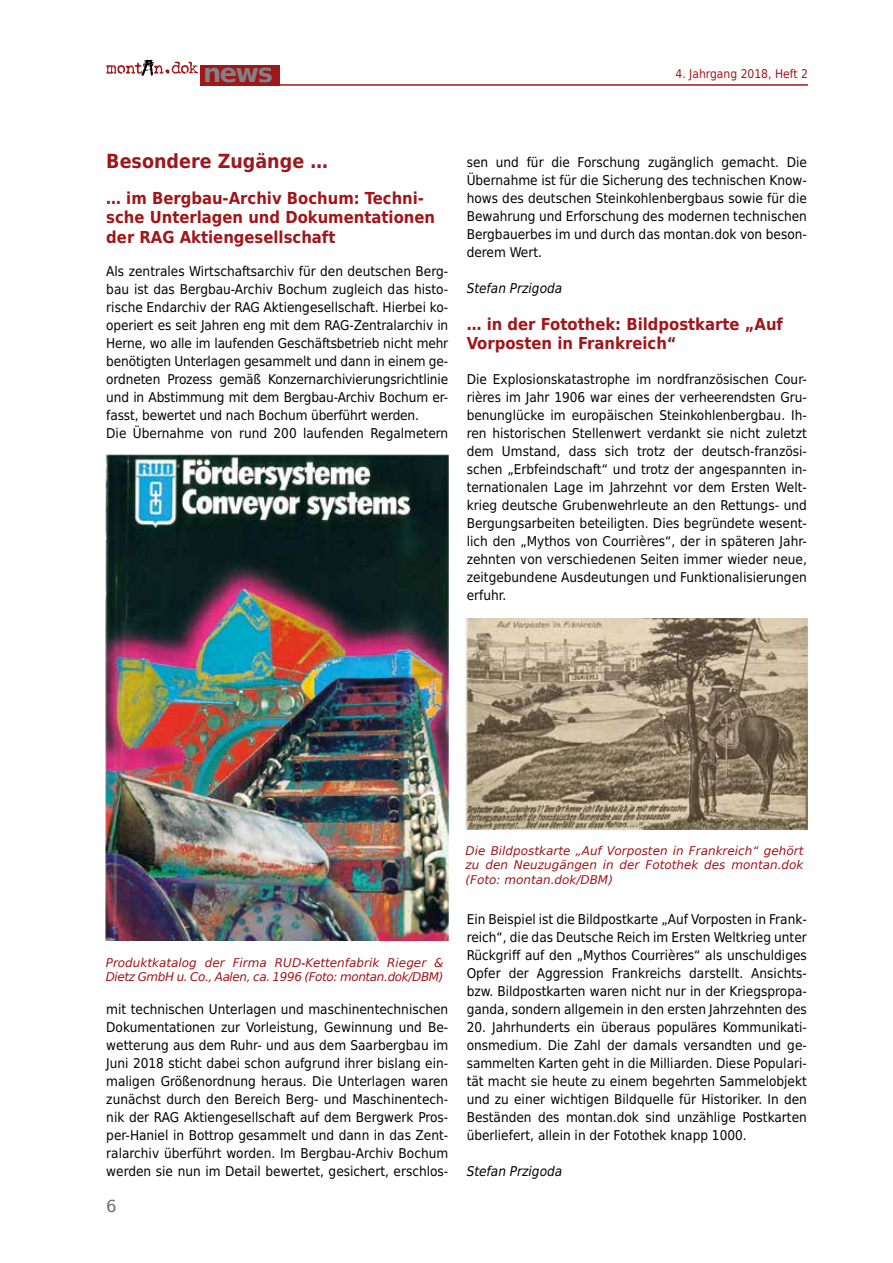
<style>
.page{position:relative;width:893px;height:1263px;background:#fff}
.page>*{position:absolute;margin:0;border:0;box-sizing:border-box;transform-origin:0 0}
.t1{font:700 25.65px "DejaVu Sans";color:#808285}
.t2{font:700 19.5px "DejaVu Sans Condensed";color:#a0161a}
.t3{font:700 16.5px/19.8px "DejaVu Sans Condensed";color:#a0161a}
.t4{font:16.5px "DejaVu Sans";color:#6d6e71}
.t5{font:13.5px/18px "DejaVu Sans Condensed";color:#000;text-align:justify}
.t6{font:italic 13.5px "DejaVu Sans Condensed";color:#000}
.t7{font:italic 12px/14.4px "DejaVu Sans";color:#a0161a;text-align:justify}
.t8{font:12px "DejaVu Sans Condensed";color:#a0161a}
</style>
<div class="page">
<img style="left:142px;top:59px;width:11px;height:17px">
<svg style="left:106px;top:61px;width:92px;height:13px"></svg>
<div style="left:201px;top:65px;width:79px;height:21px;background:#a0161a"></div>
<hr style="left:275px;top:84px;width:533px;height:2px;background:#a0161a">
<img style="left:466px;top:618px;width:342px;height:211px">
<img style="left:106px;top:454px;width:342px;height:486px">
<h1 class="t1" style="left:203px;top:52px;width:71px">news</h1>
<p class="t8" style="left:675px;top:63px;width:134px">4. Jahrgang 2018, Heft 2</p>
<h2 class="t2" style="left:106px;top:145px;width:223px">Besondere Zugänge …</h2>
<p class="t3" style="left:106px;top:187px;width:330px">… im Bergbau-Archiv Bochum: Techni&shy;sche Unterlagen und Dokumentationen der RAG Aktiengesellschaft</p>
<p class="t5" style="left:106px;top:261px;width:343px;text-align:left">Als zentrales Wirtschaftsarchiv für den deutschen Berg&shy;bau ist das Bergbau-Archiv Bochum zugleich das histo&shy;rische Endarchiv der RAG Aktiengesellschaft. Hierbei ko&shy;operiert es seit Jahren eng mit dem RAG-Zentralarchiv in Herne, wo alle im laufenden Geschäftsbetrieb nicht mehr benötigten Unterlagen gesammelt und dann in einem ge&shy;ordneten Prozess gemäß Konzernarchivierungsrichtlinie und in Abstimmung mit dem Bergbau-Archiv Bochum er&shy;fasst, bewertet und nach Bochum überführt werden.<br>Die Übernahme von rund 200 laufenden Regalmetern</p>
<p class="t5" style="left:467px;top:153px;width:342px">sen und für die Forschung zugänglich gemacht. Die Übernahme ist für die Sicherung des technischen Know&shy;hows des deutschen Steinkohlenbergbaus sowie für die Bewahrung und Erforschung des modernen technischen Bergbauerbes im und durch das montan.dok von beson&shy;derem Wert.</p>
<p class="t6" style="left:467px;top:279px;width:97px">Stefan Przigoda</p>
<p class="t3" style="left:467px;top:313px;width:318px">… in der Fotothek: Bildpostkarte „Auf<br>Vorposten in Frankreich“</p>
<p class="t5" style="left:467px;top:369px;width:342px">Die Explosionskatastrophe im nordfranzösischen Cour&shy;rières im Jahr 1906 war eines der verheerendsten Gru&shy;benunglücke im europäischen Steinkohlenbergbau. Ih&shy;ren historischen Stellenwert verdankt sie nicht zuletzt dem Umstand, dass sich trotz der deutsch-französi&shy;schen „Erbfeindschaft“ und trotz der angespannten in&shy;ternationalen Lage im Jahrzehnt vor dem Ersten Welt&shy;krieg deutsche Grubenwehrleute an den Rettungs- und Bergungsarbeiten beteiligten. Dies begründete wesent&shy;lich den „Mythos von Courrières“, der in späteren Jahr&shy;zehnten von verschiedenen Seiten immer wieder neue, zeitgebundene Ausdeutungen und Funktionalisierungen erfuhr.</p>
<p class="t7" style="left:106px;top:955px;width:339px">Produktkatalog der Firma RUD-Kettenfabrik Rieger &amp;<br>Dietz GmbH u. Co., Aalen, ca. 1996 (Foto: montan.dok/DBM)</p>
<p class="t5" style="left:106px;top:999px;width:343px">mit technischen Unterlagen und maschinentechnischen Dokumentationen zur Vorleistung, Gewinnung und Be&shy;wetterung aus dem Ruhr- und aus dem Saarbergbau im Juni 2018 sticht dabei schon aufgrund ihrer bislang ein&shy;maligen Größenordnung heraus. Die Unterlagen waren zunächst durch den Bereich Berg- und Maschinentech&shy;nik der RAG Aktiengesellschaft auf dem Bergwerk Pros&shy;per-Haniel in Bottrop gesammelt und dann in das Zent&shy;ralarchiv überführt worden. Im Bergbau-Archiv Bochum werden sie nun im Detail bewertet, gesichert, erschlos-</p>
<p class="t4" style="left:106px;top:1191px;width:12px">6</p>
<p class="t7" style="left:466px;top:843px;width:339px">Die Bildpostkarte „Auf Vorposten in Frankreich“ gehört zu den Neuzugängen in der Fotothek des montan.dok (Foto: montan.dok/DBM)</p>
<p class="t5" style="left:467px;top:909px;width:342px">Ein Beispiel ist die Bildpostkarte „Auf Vorposten in Frank&shy;reich“, die das Deutsche Reich im Ersten Weltkrieg unter Rückgriff auf den „Mythos Courrières“ als unschuldiges Opfer der Aggression Frankreichs darstellt. Ansichts&shy;bzw. Bildpostkarten waren nicht nur in der Kriegspropa&shy;ganda, sondern allgemein in den ersten Jahrzehnten des</p>
<p class="t5" style="left:467px;top:1017px;width:342px">20. Jahrhunderts ein überaus populäres Kommunikati&shy;onsmedium. Die Zahl der damals versandten und ge&shy;sammelten Karten geht in die Milliarden. Diese Populari&shy;tät macht sie heute zu einem begehrten Sammelobjekt und zu einer wichtigen Bildquelle für Historiker. In den Beständen des montan.dok sind unzählige Postkarten überliefert, allein in der Fotothek knapp 1000.</p>
<p class="t6" style="left:467px;top:1161px;width:97px">Stefan Przigoda</p>
</div>
